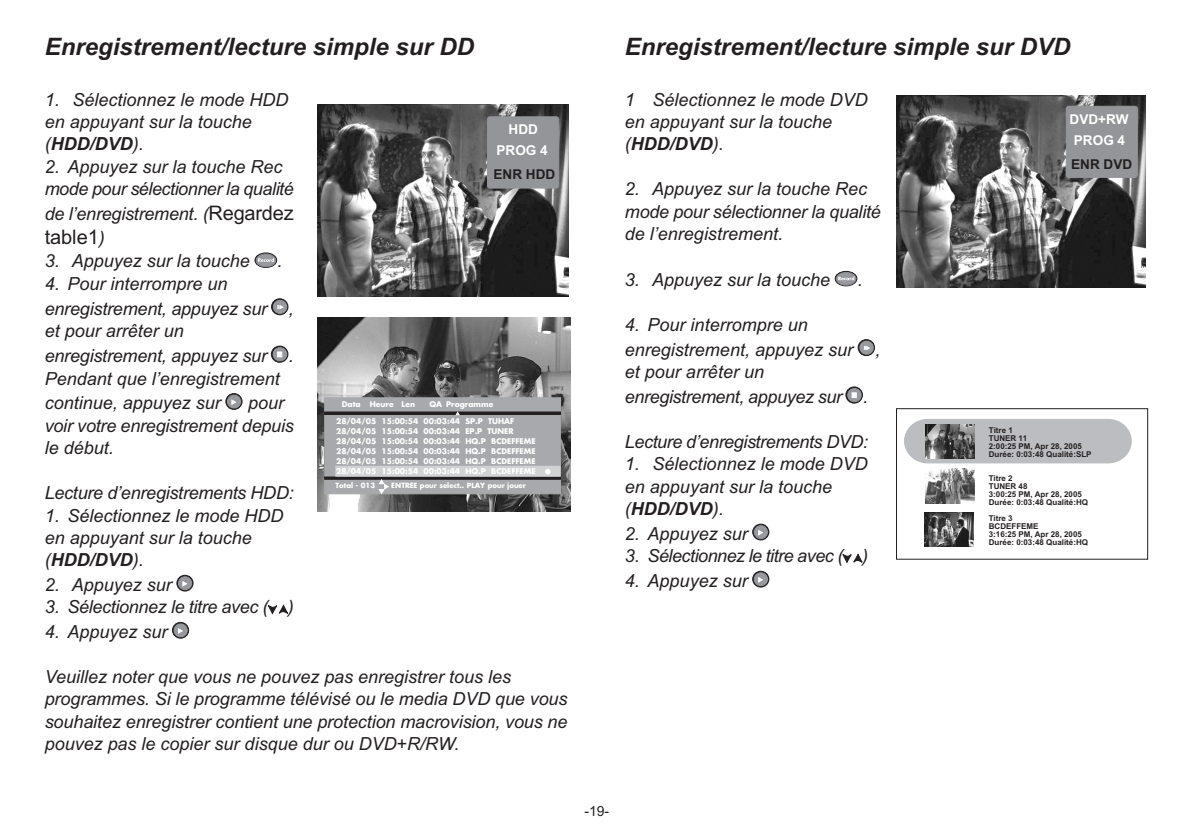
<style>
.page{position:relative;width:1191px;height:840px;background:#fff}
.page>*{position:absolute;margin:0;border:0;box-sizing:border-box;transform-origin:0 0}
.t1{font:italic 700 24px "Arial";color:#231f20}
.t2{font:20px "Arial";color:#231f20}
.t3{font:italic 18px/22.4px "Arial";color:#231f20}
.t4{font:italic 18px/22.4px "Arial";letter-spacing:-.025em;color:#231f20}
.t5{font:italic 18px/25px "Arial";letter-spacing:-.02em;color:#231f20}
.t6{font:italic 18px "Arial";letter-spacing:-.03em;color:#231f20}
.t7{font:14px "Arial";color:#231f20}
.t8{font:700 13.6px/21.6px "Arial";color:#fff;text-align:center}
.t9{font:700 13.6px "Arial";color:#231f20}
.t10{font:700 8px/8px "Arial";color:#231f20}
.t11{font:700 7.6px "Futura";color:#fff}
.t12{font:700 7px "Futura";color:#fff}
.s1{font-weight:700}
.s2{font-style:normal;font-size:20px}
.s3{font-style:italic;font-size:18px}
</style>
<div class="page">
<svg style="left:255px;top:253px;width:22px;height:14px"></svg>
<div style="left:256px;top:254px;width:20px;height:13px;background:#97999c;border:1px solid #8b8d90;border-radius:50%"></div>
<svg style="left:258px;top:258px;width:16px;height:4px"></svg>
<svg style="left:271px;top:298px;width:17px;height:17px"></svg>
<div style="left:273px;top:300px;width:14px;height:13px;background:#97999c;border:1px solid #97999c;border-radius:50%"></div>
<svg style="left:277px;top:305px;width:7px;height:5px"></svg>
<svg style="left:271px;top:346px;width:17px;height:16px"></svg>
<div style="left:273px;top:347px;width:14px;height:14px;background:#97999c;border:1px solid #97999c;border-radius:50%"></div>
<svg style="left:277px;top:351px;width:5px;height:6px"></svg>
<svg style="left:226px;top:393px;width:16px;height:16px"></svg>
<div style="left:227px;top:395px;width:14px;height:13px;background:#97999c;border:1px solid #97999c;border-radius:50%"></div>
<svg style="left:232px;top:399px;width:4px;height:5px"></svg>
<svg style="left:177px;top:575px;width:16px;height:15px"></svg>
<div style="left:178px;top:576px;width:14px;height:13px;background:#97999c;border:1px solid #97999c;border-radius:50%"></div>
<svg style="left:183px;top:581px;width:4px;height:5px"></svg>
<svg style="left:268px;top:604px;width:20px;height:10px"></svg>
<svg style="left:172px;top:622px;width:17px;height:16px"></svg>
<div style="left:174px;top:623px;width:13px;height:13px;background:#97999c;border:1px solid #97999c;border-radius:50%"></div>
<svg style="left:178px;top:628px;width:4px;height:5px"></svg>
<svg style="left:835px;top:271px;width:22px;height:15px"></svg>
<svg style="left:836px;top:272px;width:20px;height:13px"></svg>
<svg style="left:838px;top:276px;width:16px;height:4px"></svg>
<svg style="left:858px;top:339px;width:16px;height:16px"></svg>
<div style="left:859px;top:341px;width:14px;height:13px;background:#97999c;border:1px solid #97999c;border-radius:50%"></div>
<svg style="left:864px;top:346px;width:6px;height:4px"></svg>
<svg style="left:846px;top:386px;width:16px;height:17px"></svg>
<div style="left:847px;top:388px;width:14px;height:13px;background:#97999c;border:1px solid #97999c;border-radius:50%"></div>
<svg style="left:851px;top:392px;width:5px;height:6px"></svg>
<svg style="left:752px;top:523px;width:17px;height:16px"></svg>
<div style="left:754px;top:525px;width:13px;height:13px;background:#97999c;border:1px solid #97999c;border-radius:50%"></div>
<svg style="left:758px;top:530px;width:4px;height:4px"></svg>
<svg style="left:842px;top:553px;width:20px;height:10px"></svg>
<svg style="left:752px;top:571px;width:17px;height:15px"></svg>
<div style="left:754px;top:572px;width:13px;height:13px;background:#97999c;border:1px solid #97999c;border-radius:50%"></div>
<svg style="left:758px;top:577px;width:4px;height:5px"></svg>
<img style="left:896px;top:96px;width:250px;height:191px">
<div style="left:1065px;top:106px;width:72px;height:72px;background:#939598;border:1px solid #939598;border-radius:2px"></div>
<img style="left:318px;top:317px;width:252px;height:194px">
<img style="left:317px;top:104px;width:252px;height:193px">
<div style="left:487px;top:116px;width:72px;height:72px;background:#939598;border:1px solid #939598;border-radius:2px"></div>
<div style="left:324px;top:397px;width:237px;height:97px;background:#a8a9ad;border:1px solid #a8a9ad"></div>
<div style="left:324px;top:411px;width:237px;height:68px;background:linear-gradient(to right,#231f20,#231f20);border:1px solid #231f20"></div>
<div style="left:324px;top:415px;width:237px;height:61px;background:#a8a9ad;border:1px solid #a8a9ad"></div>
<div style="left:335px;top:465px;width:225px;height:11px;background:#d1d2d4;border:1px solid #d1d2d4"></div>
<svg style="left:379px;top:479px;width:10px;height:14px"></svg>
<svg style="left:545px;top:469px;width:5px;height:5px"></svg>
<svg style="left:455px;top:411px;width:5px;height:4px"></svg>
<div style="left:896px;top:408px;width:252px;height:151px;border:1px solid #231f20"></div>
<div style="left:904px;top:419px;width:228px;height:44px;background:#bcbdc0"></div>
<img style="left:925px;top:468px;width:49px;height:35px">
<img style="left:925px;top:512px;width:49px;height:34px">
<img style="left:925px;top:424px;width:49px;height:34px">
<h1 class="t1" style="left:45px;top:37px;width:431px">Enregistrement/lecture simple sur DD</h1>
<p class="t3" style="left:45px;top:90px;width:245px">1. Sélectionnez le mode HDD en appuyant sur la touche (<span class="s1">HDD/DVD</span>).</p>
<p class="t4" style="left:45px;top:157px;width:250px">2. Appuyez sur la touche Rec mode pour sélectionner la qualité</p>
<p class="t3" style="left:45px;top:204px;width:250px">de l’enregistrement. (<span class="s2">Regardez</span></p>
<p class="t2" style="left:45px;top:229px;width:62px">table1<span class="s3">)</span></p>
<p class="t3" style="left:45px;top:251px;width:207px">3. Appuyez sur la touche</p>
<p class="t3" style="left:278px;top:251px;width:7px">.</p>
<p class="t3" style="left:45px;top:273px;width:251px;line-height:24.8px">4. Pour interrompre un enregistrement, appuyez sur ,</p>
<p class="t3" style="left:45px;top:320px;width:251px;line-height:25px">et pour arrêter un enregistrement, appuyez sur .</p>
<p class="t3" style="left:45px;top:367px;width:237px;line-height:24.6px">Pendant que l’enregistrement continue, appuyez sur</p>
<p class="t8" style="left:496px;top:119px;width:53px">HDD<br>PROG 4</p>
<p class="t9" style="left:493px;top:169px;width:63px">ENR HDD</p>
<p class="t3" style="left:45px;top:393px;width:250px;text-indent:203px">pour voir votre enregistrement depuis le début.</p>
<p class="t3" style="left:45px;top:483px;width:250px">Lecture d’enregistrements HDD:</p>
<p class="t3" style="left:45px;top:505px;width:240px">1. Sélectionnez le mode HDD en appuyant sur la touche (<span class="s1">HDD/DVD</span>).</p>
<p class="t3" style="left:45px;top:575px;width:129px">2. Appuyez sur</p>
<p class="t5" style="left:45px;top:596px;width:251px">3. Sélectionnez le titre avec ( )</p>
<p class="t3" style="left:45px;top:622px;width:124px">4. Appuyez sur</p>
<p class="t3" style="left:45px;top:666px;width:524px">Veuillez noter que vous ne pouvez pas enregistrer tous les programmes. Si le programme télévisé ou le media DVD que vous souhaitez enregistrer contient une protection macrovision, vous ne pouvez pas le copier sur disque dur ou DVD+R/RW.</p>
<p class="t11" style="left:429px;top:401px;width:14px">QA</p>
<p class="t11" style="left:342px;top:400px;width:75px">Data Heure Len</p>
<p class="t11" style="left:446px;top:400px;width:49px">Programme</p>
<p class="t11" style="left:336px;top:417px;width:180px">28/04/05 15:00:54 00:03:44 SP.P TUHAF</p>
<p class="t11" style="left:336px;top:427px;width:179px">28/04/05 15:00:54 00:03:44 EP.P TUNER</p>
<p class="t11" style="left:336px;top:437px;width:201px">28/04/05 15:00:54 00:03:44 HQ.P BCDEFFEME</p>
<p class="t11" style="left:336px;top:447px;width:201px">28/04/05 15:00:54 00:03:44 HQ.P BCDEFFEME</p>
<p class="t11" style="left:336px;top:457px;width:201px">28/04/05 15:00:54 00:03:44 HQ.P BCDEFFEME</p>
<p class="t11" style="left:336px;top:467px;width:201px">28/04/05 15:00:54 00:03:44 HQ.P BCDEFFEME</p>
<p class="t12" style="left:335px;top:482px;width:41px">Total - 013</p>
<p class="t12" style="left:391px;top:482px;width:136px">ENTREE pour select.. PLAY pour jouer</p>
<h1 class="t1" style="left:625px;top:37px;width:447px">Enregistrement/lecture simple sur DVD</h1>
<p class="t3" style="left:625px;top:90px;width:244px">1 Sélectionnez le mode DVD en appuyant sur la touche (<span class="s1">HDD/DVD</span>).</p>
<p class="t3" style="left:625px;top:179px;width:257px">2. Appuyez sur la touche Rec mode pour sélectionner la qualité de l’enregistrement.</p>
<p class="t3" style="left:625px;top:270px;width:207px">3. Appuyez sur la touche</p>
<p class="t3" style="left:858px;top:270px;width:7px">.</p>
<p class="t3" style="left:625px;top:313px;width:257px;line-height:24.8px">4. Pour interrompre un enregistrement, appuyez sur ,</p>
<p class="t5" style="left:625px;top:361px;width:245px">et pour arrêter un enregistrement, appuyez sur .</p>
<p class="t4" style="left:625px;top:432px;width:245px">Lecture d’enregistrements DVD:</p>
<p class="t3" style="left:625px;top:454px;width:244px">1. Sélectionnez le mode DVD en appuyant sur la touche (<span class="s1">HDD/DVD</span>).</p>
<p class="t3" style="left:625px;top:524px;width:124px">2. Appuyez sur</p>
<p class="t6" style="left:625px;top:549px;width:245px">3. Sélectionnez le titre avec ( )</p>
<p class="t3" style="left:625px;top:571px;width:124px">4. Appuyez sur</p>
<p class="t8" style="left:1069px;top:109px;width:60px">DVD+RW<br>PROG 4</p>
<p class="t9" style="left:1071px;top:159px;width:63px">ENR DVD</p>
<p class="t10" style="left:988px;top:426px;width:104px">Titre 1<br>TUNER 11<br>2:00:25 PM, Apr 28, 2005<br>Durée: 0:03:48 Qualité:SLP</p>
<p class="t10" style="left:988px;top:474px;width:101px">Titre 2<br>TUNER 48<br>3:00:25 PM, Apr 28, 2005<br>Durée: 0:03:48 Qualité:HQ</p>
<p class="t10" style="left:988px;top:514px;width:101px">Titre 3<br>BCDEFFEME<br>3:16:25 PM, Apr 28, 2005<br>Durée: 0:03:48 Qualité:HQ</p>
<p class="t7" style="left:584px;top:805px;width:26px">-19-</p>
</div>
